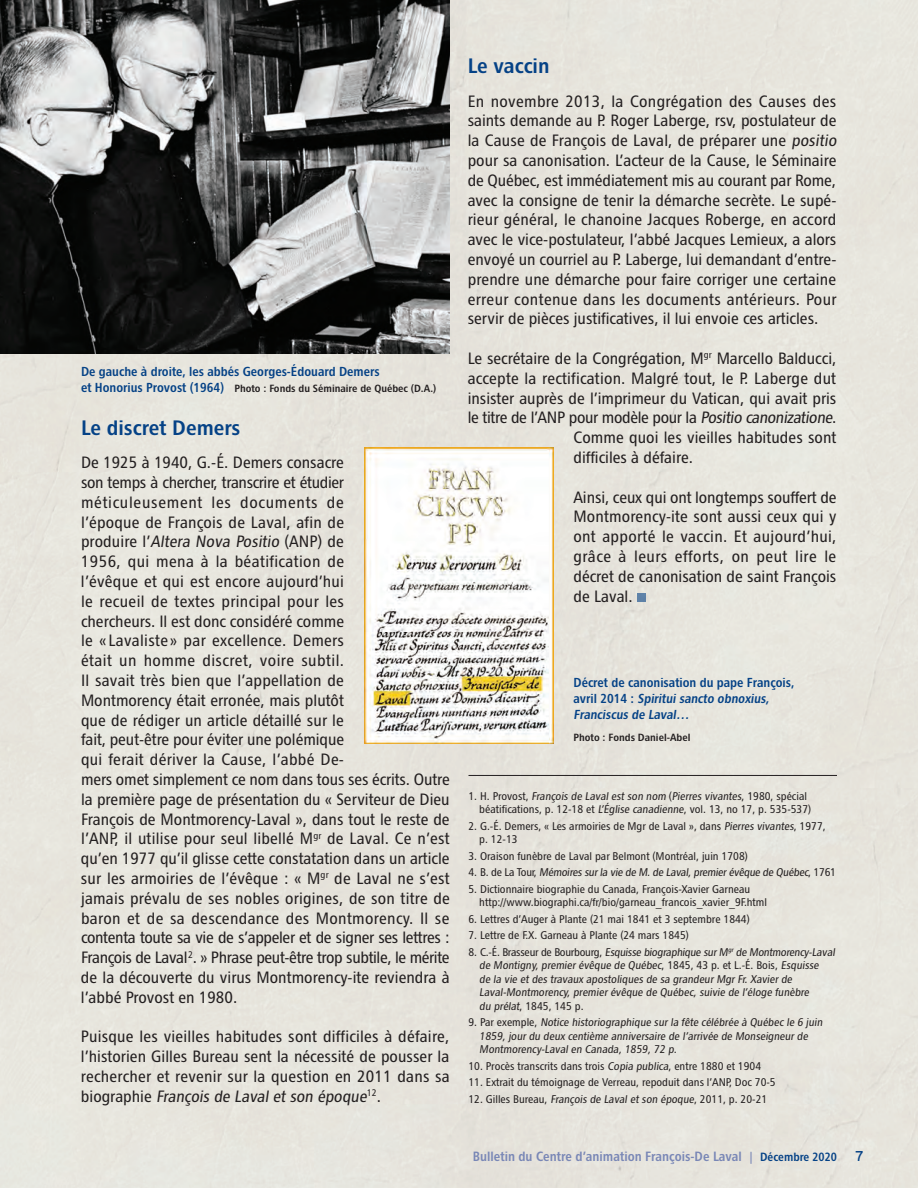
<style>
.page{position:relative;width:918px;height:1188px;background:#e7e5dd}
.page>*{position:absolute;margin:0;border:0;box-sizing:border-box;transform-origin:0 0}
.t1{font:21px "Chaloult Cond Demi Gras";color:#054286;scale:1.05 1}
.t2{font:16.5px/19.8px "Chaloult Cond";color:#231f20;scale:1.05 1}
.t3{font:16.5px "Chaloult Cond";letter-spacing:-.02em;color:#231f20;scale:1.05 1}
.t4{font:14.25px "Interstate";color:#054286}
.t5{font:13.5px "Chaloult Cond Demi Gras";color:#7987b6}
.t6{font:13.2px/15.8px "Chaloult Cond Demi Gras";color:#054286}
.t7{font:11.25px/13.5px "Chaloult Cond";color:#231f20;scale:1.05 1}
.t8{font:10.5px "Chaloult Cond Demi Gras";color:#231f20;scale:1.05 1}
.s1{font-size:13.2px;color:#054286}
.s2{font-size:12px}
.s3{font-size:12px;color:#054286}
</style>
<div class="page">
<hr style="left:0;top:0;width:1px;height:1188px;background:#6576ab">
<div style="left:637px;top:593px;width:9px;height:9px;background:#5e82a7"></div>
<hr style="left:469px;top:775px;width:368px;height:1px;background:#231f20">
<img style="left:0;top:0;width:450px;height:353px">
<img style="left:364px;top:448px;width:189px;height:295px">
<p class="t6" style="left:81px;top:364px;width:300px">De gauche à droite, les abbés Georges-Édouard Demers</p>
<p class="t8" style="left:81px;top:382px;width:340px"><span class="s1">et Honorius Provost (1964)</span> Photo : Fonds du Séminaire de Québec (D.A.)</p>
<p class="t1" style="left:81px;top:414px;width:153px">Le discret Demers</p>
<p class="t2" style="left:81px;top:452px;width:353px">De 1925 à 1940, G.-É. Demers consacre<br>son temps à chercher, transcrire et étudier méticuleusement les documents de<br>l’époque de François de Laval, afin de<br>produire l’Altera Nova Positio (ANP) de<br>1956, qui mena à la béatification de<br>l’évêque et qui est encore aujourd’hui<br>le recueil de textes principal pour les<br>chercheurs. Il est donc considéré comme<br>le «Lavaliste» par excellence. Demers<br>était un homme discret, voire subtil.<br>Il savait très bien que l’appellation de<br>Montmorency était erronée, mais plutôt<br>que de rédiger un article détaillé sur le<br>fait, peut-être pour éviter une polémique<br>qui ferait dériver la Cause, l’abbé De-<br>mers omet simplement ce nom dans tous ses écrits. Outre la première page de présentation du « Serviteur de Dieu François de Montmorency-Laval », dans tout le reste de l’ANP, il utilise pour seul libellé M<sup>gr</sup> de Laval. Ce n’est qu’en 1977 qu’il glisse cette constatation dans un article sur les armoiries de l’évêque : « M<sup>gr</sup> de Laval ne s’est jamais prévalu de ses nobles origines, de son titre de baron et de sa descendance des Montmorency. Il se contenta toute sa vie de s’appeler et de signer ses lettres :<br>François de Laval<sup>2</sup>. » Phrase peut-être trop subtile, le mérite de la découverte du virus Montmorency-ite reviendra à l’abbé Provost en 1980.</p>
<p class="t2" style="left:81px;top:1026px;width:353px;text-align:justify">Puisque les vieilles habitudes sont difficiles à défaire, l’historien Gilles Bureau sent la nécessité de pousser la rechercher et revenir sur la question en 2011 dans sa b i o g ra p h i e François de Laval et son époque<sup>1</sup> <sup>2</sup> .</p>
<p class="t1" style="left:468px;top:53px;width:79px">Le vaccin</p>
<p class="t2" style="left:468px;top:91px;width:355px">En novembre 2013, la Congrégation des Causes des saints demande au P. Roger Laberge, rsv, postulateur de la Cause de François de Laval, de préparer une positio pour sa canonisation. L’acteur de la Cause, le Séminaire de Québec, est immédiatement mis au courant par Rome, avec la consigne de tenir la démarche secrète. Le supé&shy;rieur général, le chanoine Jacques Roberge, en accord avec le vice-postulateur, l’abbé Jacques Lemieux, a alors envoyé un courriel au P. Laberge, lui demandant d’entre&shy;prendre une démarche pour faire corriger une certaine erreur contenue dans les documents antérieurs. Pour servir de pièces justificatives, il lui envoie ces articles.</p>
<p class="t2" style="left:468px;top:348px;width:353px">Le secrétaire de la Congrégation, M<sup>gr</sup> Marcello Balducci,</p>
<p class="t2" style="left:468px;top:368px;width:352px">accepte la rectification. Malgré tout, le P. Laberge dut</p>
<p class="t2" style="left:468px;top:388px;width:353px">insister auprès de l’imprimeur du Vatican, qui avait pris</p>
<p class="t3" style="left:468px;top:407px;width:353px">le titre de l’ANP pour modèle pour la Positio canonizatione.</p>
<p class="t2" style="left:573px;top:427px;width:252px">Comme quoi les vieilles habitudes sont</p>
<p class="t2" style="left:573px;top:447px;width:115px">difficiles à défaire.</p>
<p class="t2" style="left:573px;top:487px;width:252px;text-align:justify">Ainsi, ceux qui ont longtemps souffert de Montmorency-ite sont aussi ceux qui y ont apporté le vaccin. Et aujourd’hui, grâce à leurs efforts, on peut lire le décret de canonisation de saint François de Laval.</p>
<p class="t6" style="left:573px;top:674px;width:222px">Décret de canonisation du pape François, a v r i l 2 0 1 4 : Spiritui sancto obnoxius,<br>Franciscus de Laval…</p>
<p class="t8" style="left:573px;top:731px;width:113px">Photo : Fonds Daniel-Abel</p>
<p class="t7" style="left:479px;top:789px;width:318px;text-indent:-11px">1 . H . Provo st, François de Laval est son nom ( Pierres vivantes, 1 9 8 0 , s p é c i a l béatifications, p. 12-18 et L’Église canadienne, vol. 13, no 17, p. 535-537)</p>
<p class="t7" style="left:479px;top:819px;width:331px;text-indent:-11px">2. G.-É. Demers, « Les armoiries de Mgr de Laval », dans Pierres vivantes, 1977, p. 12-13</p>
<p class="t7" style="left:469px;top:848px;width:352px;line-height:16.5px">3. Oraison funèbre de Laval par Belmont (Montréal, juin 1708)<br>4 . B . d e L a To u r, Mémoires surla vie de M.de Laval,premierévêque de Québec, 1 7 6 1</p>
<p class="t7" style="left:479px;top:882px;width:276px;text-indent:-11px">5. Dictionnaire biographie du Canada, François-Xavier Garneau http://www.biographi.ca/fr/bio/garneau_francois_xavier_9F.html</p>
<p class="t7" style="left:469px;top:912px;width:269px">6. Lettres d’Auger à Plante (21 mai 1841 et 3 septembre 1844)</p>
<p class="t7" style="left:469px;top:927px;width:352px;line-height:16.5px">7. Lettre de F.X. Garneau à Plante (24 mars 1845)<br>8 . C . - É . B ra s s e u r d e B o u r b o u rg , Esquisse biographique surM<sup>gr</sup> de Montmorency-Laval</p>
<p class="t7" style="left:479px;top:959px;width:327px">de Montigny, premier évêque de Québec, 1 8 4 5 , 4 3 p . et L . - É . B o i s , Esquisse de la vie et des travaux apostoliques de sa grandeur Mgr Fr. Xavier de Laval-Montmorency, premier évêque de Québec, suivie de l’éloge funèbre du prélat, 1845, 145 p.</p>
<p class="t7" style="left:479px;top:1016px;width:330px;text-indent:-11px">9 . Pa r exe m p l e , Notice historiographique sur la fête célébrée à Québec le 6 juin<br>1859, jour du deux centième anniversaire de l’arrivée de Monseigneur de<br>Montmorency-Laval en Canada, 1859, 72 p.</p>
<p class="t7" style="left:469px;top:1059px;width:280px">10. Procès transcrits dans trois Copia publica, entre 1880 et 1904</p>
<p class="t7" style="left:469px;top:1076px;width:294px">11. Extrait du témoignage de Verreau, repoduit dans l’ANP, Doc 70-5</p>
<p class="t7" style="left:469px;top:1092px;width:286px">12. Gilles Bureau, François de Laval et son époque, 2011, p. 20-21</p>
<p class="t5" style="left:473px;top:1148px;width:366px">Bulletin du Centre d’animation François-De Laval <span class="s2">|</span> <span class="s3">Décembre 2020</span></p>
<p class="t4" style="left:856px;top:1148px;width:10px">7</p>
</div>
